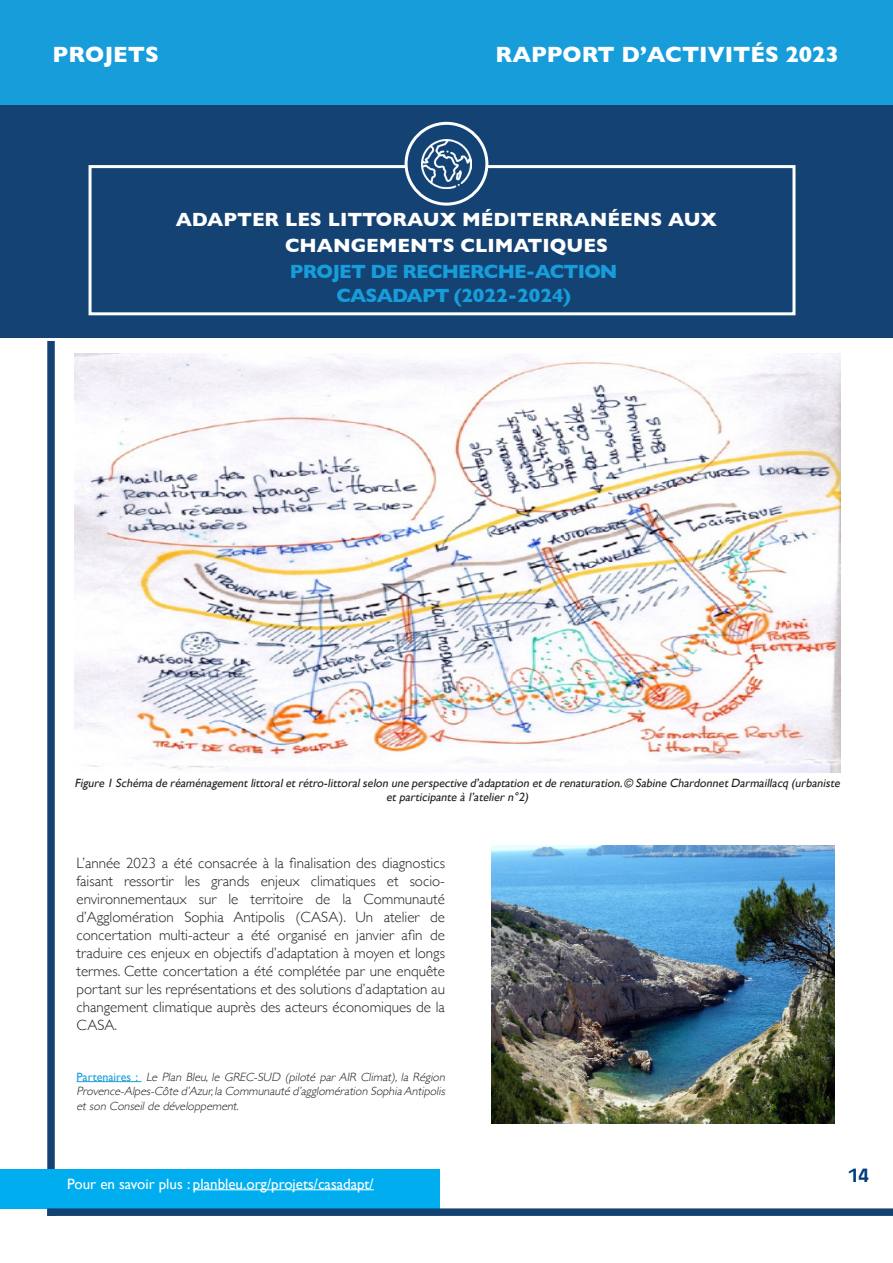
<style>
.page{position:relative;width:893px;height:1263px;background:#fff}
.page>*{position:absolute;margin:0;border:0;box-sizing:border-box;transform-origin:0 0}
.t1{font:700 22.5px "Gill Sans";color:#fff}
.t2{font:700 19.5px/25.5px "Gill Sans";color:#fff;text-align:center}
.t3{font:700 19.5px "Gill Sans";letter-spacing:-.04em;color:#179dd9}
.t4{font:700 18px "Antique Olive Std";color:#013d7d}
.t5{font:300 15px/18px "Gill Sans";color:#231f20;text-align:justify}
.t6{font:15px "Gill Sans";color:#fff}
.t7{font:italic 12px/14.4px "Gill Sans";color:#231f20;text-align:center}
.t8{font:italic 300 12px/14.4px "Gill Sans";color:#231f20;text-align:justify}
.s1{font-weight:400;font-style:normal;color:#1a9dd9}
</style>
<div class="page">
<div style="left:47px;top:0;width:8px;height:1216px;background:#134273"></div>
<div style="left:0;top:0;width:893px;height:338px;background:#134273"></div>
<div style="left:0;top:0;width:893px;height:105px;background:#179dd9"></div>
<div style="left:89px;top:165px;width:706px;height:150px;border:3px solid #fff"></div>
<div style="left:0;top:1169px;width:439px;height:40px;background:#00aeef"></div>
<div style="left:47px;top:1208px;width:846px;height:8px;background:#134273"></div>
<div style="left:406px;top:123px;width:81px;height:81px;background:#134375;border-radius:50%"></div>
<img style="left:422px;top:139px;width:49px;height:50px">
<div style="left:405px;top:122px;width:83px;height:84px;border:3px solid #fff;border-radius:50%"></div>
<hr style="left:193px;top:1189px;width:181px;height:1px;background:#fff">
<hr style="left:0;top:338px;width:893px;height:3px;background:#fff">
<hr style="left:77px;top:1081px;width:65px;height:1px;background:#1a9dd9">
<img style="left:74px;top:353px;width:766px;height:420px">
<img style="left:492px;top:845px;width:343px;height:279px">
<h1 class="t1" style="left:53px;top:37px;width:108px">PROJETS</h1>
<h1 class="t1" style="left:496px;top:37px;width:345px">RAPPORT D’ACTIVITÉS 2023</h1>
<p class="t2" style="left:176px;top:206px;width:543px">ADAPTER LES LITTORAUX MÉDITERRANÉENS AUX<br>CHANGEMENTS CLIMATIQUES</p>
<p class="t3" style="left:290px;top:256px;width:329px">PROJET DE RECHERCHE-ACTION</p>
<p class="t3" style="left:336px;top:279px;width:236px">CASADAPT (2022-2024)</p>
<p class="t7" style="left:74px;top:775px;width:769px">Figure 1 Schéma de réaménagementlittoraletrétro-littoralselon une perspective d’adaptation etde renaturation.© Sabine ChardonnetDarmaillacq (urbaniste et participante à l’atelier n°2)</p>
<p class="t5" style="left:77px;top:854px;width:370px">L’année 2023 a été consacrée à la finalisation des diagnostics faisant ressortir les grands enjeux climatiques et socio&shy;environnementaux sur le territoire de la Communauté d’Agglomération Sophia Antipolis (CASA). Un atelier de concertation multi-acteur a été organisé en janvier afin de traduire ces enjeux en objectifs d’adaptation à moyen et longs termes. Cette concertation a été complétée par une enquête portant sur les représentations et des solutions d’adaptation au changement climatique auprès des acteurs économiques de la CASA.</p>
<p class="t8" style="left:77px;top:1069px;width:373px"><span class="s1">P a rt e n a i re s :</span> Le Plan Bleu,le GREC-SUD (piloté parAIR Climat),la Région Provence-Alpes-Côted’Azur,laCommunautéd’agglomération SophiaAntipolis etson Conseildedéveloppement.</p>
<p class="t6" style="left:67px;top:1175px;width:308px">Pour en savoir plus : planbleu.org/projets/casadapt/</p>
<p class="t4" style="left:849px;top:1164px;width:22px">14</p>
</div>
